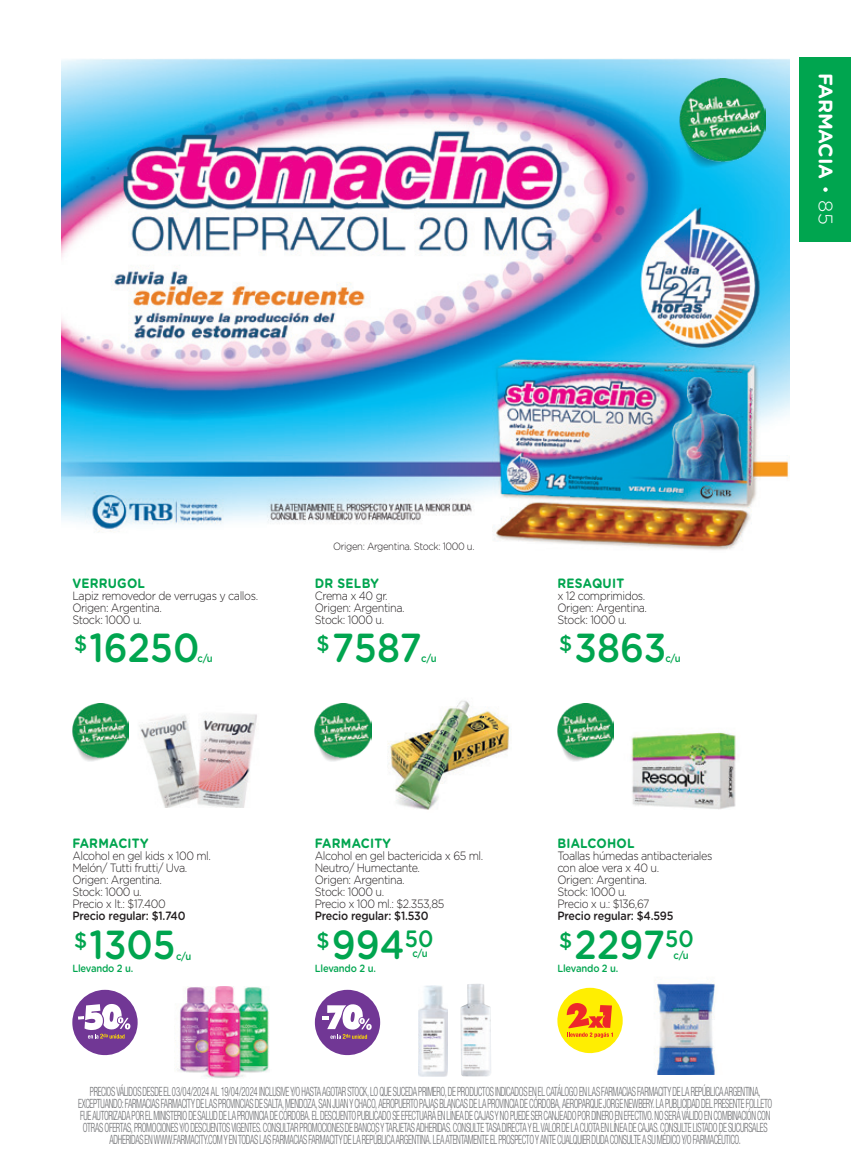
<style>
.page{position:relative;width:851px;height:1170px;background:#fff}
.page>*{position:absolute;margin:0;border:0;box-sizing:border-box;transform-origin:0 0}
.t1{font:500 40.5px "Gotham Rounded";color:#00a54f;scale:.9 1}
.t2{font:500 23.55px "Gotham Rounded";color:#00a54f;scale:.9 1}
.t3{font:500 21.6px "Gotham Rounded";color:#00a54f;scale:.95 1}
.t4{font:700 19.5px "Gotham Rounded";letter-spacing:-.015em;color:#fff}
.t5{font:300 19.5px "Gotham Rounded";color:#fff}
.t6{font:700 13.5px "Gotham Rounded";letter-spacing:.02em;color:#00a54f;scale:.9 1}
.t7{font:300 condensed 12.75px/12px "Helvetica Neue LT Pro";letter-spacing:-.035em;color:#6c6d70;text-align:center;scale:.68 1}
.t8{font:300 12px/12px "Gotham Rounded";letter-spacing:-.04em;color:#231f20;scale:.9 1}
.t9{font:500 12px "Gotham Rounded";letter-spacing:-.02em;color:#231f20;scale:.9 1}
.t10{font:500 10.5px "Gotham Rounded";letter-spacing:-.02em;color:#00a54f;scale:.9 1}
.t11{font:300 10.5px "Gotham Rounded";letter-spacing:-.04em;color:#231f20;scale:.9 1}
</style>
<div class="page">
<div style="left:799px;top:57px;width:51px;height:184px;background:#00a54f"></div>
<svg style="left:823px;top:187px;width:4px;height:5px"></svg>
<img style="left:62px;top:59px;width:727px;height:491px">
<img style="left:679px;top:79px;width:86px;height:89px">
<img style="left:176px;top:986px;width:93px;height:92px">
<svg style="left:72px;top:989px;width:66px;height:67px"></svg>
<img style="left:418px;top:985px;width:29px;height:91px">
<svg style="left:315px;top:989px;width:65px;height:67px"></svg>
<img style="left:460px;top:984px;width:31px;height:92px">
<img style="left:655px;top:980px;width:60px;height:94px">
<svg style="left:557px;top:987px;width:65px;height:65px"></svg>
<img style="left:631px;top:732px;width:105px;height:77px">
<img style="left:557px;top:703px;width:56px;height:58px">
<img style="left:388px;top:700px;width:122px;height:110px">
<img style="left:315px;top:703px;width:56px;height:58px">
<img style="left:139px;top:713px;width:118px;height:94px">
<img style="left:72px;top:703px;width:56px;height:58px">
<h3 class="t4" style="left:839px;top:73px;width:107px;rotate:90deg">FARMACIA</h3>
<h3 class="t5" style="left:838px;top:200px;width:26px;rotate:90deg">85</h3>
<p class="t11" style="left:333px;top:539px;width:158px">Origen: Argentina. Stock: 1000 u.</p>
<p class="t6" style="left:72px;top:573px;width:82px">VERRUGOL</p>
<p class="t8" style="left:72px;top:589px;width:208px">Lapiz removedor de verrugas y callos.<br>Origen: Argentina.<br>Stock: 1000 u.</p>
<h1 class="t1" style="left:74px;top:619px;width:141px"><sup>$</sup>16250</h1>
<p class="t10" style="left:197px;top:650px;width:19px">c/u</p>
<p class="t6" style="left:315px;top:573px;width:72px">DR SELBY</p>
<p class="t8" style="left:315px;top:589px;width:101px">Crema x 40 gr.<br>Origen: Argentina.<br>Stock: 1000 u.</p>
<h1 class="t1" style="left:316px;top:619px;width:118px"><sup>$</sup>7587</h1>
<p class="t10" style="left:421px;top:651px;width:19px">c/u</p>
<p class="t6" style="left:557px;top:573px;width:76px">RESAQUIT</p>
<p class="t8" style="left:557px;top:589px;width:101px">x 12 comprimidos.<br>Origen: Argentina.<br>Stock: 1000 u.</p>
<h1 class="t1" style="left:559px;top:619px;width:120px"><sup>$</sup>3863</h1>
<p class="t10" style="left:665px;top:651px;width:19px">c/u</p>
<p class="t6" style="left:72px;top:833px;width:86px">FARMACITY</p>
<p class="t8" style="left:72px;top:849px;width:155px">Alcohol en gel kids x 100 ml.<br>Melón/ Tutti frutti/ Uva.<br>Origen: Argentina.<br>Stock: 1000 u.<br>Precio x lt.: $17.400</p>
<p class="t9" style="left:72px;top:907px;width:127px">Precio regular: $1.740</p>
<h1 class="t1" style="left:74px;top:915px;width:114px"><sup>$</sup>1305</h1>
<p class="t10" style="left:176px;top:948px;width:19px">c/u</p>
<p class="t10" style="left:72px;top:960px;width:69px">Llevando 2 u.</p>
<p class="t6" style="left:315px;top:833px;width:86px">FARMACITY</p>
<p class="t8" style="left:315px;top:849px;width:189px">Alcohol en gel bactericida x 65 ml.<br>Neutro/ Humectante.<br>Origen: Argentina.<br>Stock: 1000 u.<br>Precio x 100 ml.: $2.353,85</p>
<p class="t9" style="left:315px;top:907px;width:128px">Precio regular: $1.530</p>
<h1 class="t1" style="left:316px;top:915px;width:131px"><sup>$</sup>994<sup>50</sup></h1>
<p class="t10" style="left:412px;top:945px;width:19px">c/u</p>
<p class="t10" style="left:315px;top:960px;width:69px">Llevando 2 u.</p>
<p class="t6" style="left:557px;top:833px;width:87px">BIALCOHOL</p>
<p class="t8" style="left:557px;top:849px;width:174px">Toallas húmedas antibacteriales con aloe vera x 40 u.<br>Origen: Argentina.<br>Stock: 1000 u.<br>Precio x u.: $136,67</p>
<p class="t9" style="left:557px;top:907px;width:130px">Precio regular: $4.595</p>
<h1 class="t1" style="left:574px;top:915px;width:102px">2297</h1>
<h3 class="t3" style="left:559px;top:924px;width:15px">$</h3>
<h2 class="t2" style="left:665px;top:922px;width:33px">50</h2>
<p class="t10" style="left:673px;top:947px;width:19px">c/u</p>
<p class="t10" style="left:557px;top:960px;width:69px">Llevando 2 u.</p>
<p class="t7" style="left:78px;top:1085px;width:1022px">PRECIOS VÁLIDOS DESDE EL 03/04/2024 AL 19/04/2024 INCLUSIVE Y/O HASTA AGOTAR STOCK, LO QUE SUCEDA PRIMERO, DE PRODUCTOS INDICADOS EN EL CATÁLOGO EN LAS FARMACIAS FARMACITY DE LA REPÚBLICA ARGENTINA, EXCEPTUANDO: FARMACIAS FARMACITY DE LAS PROVINCIAS DE SALTA, MENDOZA, SAN JUAN Y CHACO, AEROPUERTO PAJAS BLANCAS DE LA PROVINCIA DE CÓRDOBA, AEROPARQUE JORGE NEWBERY. LA PUBLICIDAD DEL PRESENTE FOLLETO FUE AUTORIZADA POR EL MINISTERIO DE SALUD DE LA PROVINCIA DE CÓRDOBA. EL DESCUENTO PUBLICADO SE EFECTUARÁ EN LÍNEA DE CAJAS Y NO PUEDE SER CANJEADO POR DINERO EN EFECTIVO. NO SERÁ VÁLIDO EN COMBINACIÓN CON OTRAS OFERTAS, PROMOCIONES Y/O DESCUENTOS VIGENTES. CONSULTAR PROMOCIONES DE BANCOS Y TARJETAS ADHERIDAS. CONSULTE TASA DIRECTA Y EL VALOR DE LA CUOTA EN LÍNEA DE CAJAS. CONSULTE LISTADO DE SUCURSALES ADHERIDAS EN WWW.FARMACITY.COM Y EN TODAS LAS FARMACIAS FARMACITY DE LA REPÚBLICA ARGENTINA. LEA ATENTAMENTE EL PROSPECTO Y ANTE CUALQUIER DUDA CONSULTE A SU MÉDICO Y/O FARMACÉUTICO.</p>
</div>
